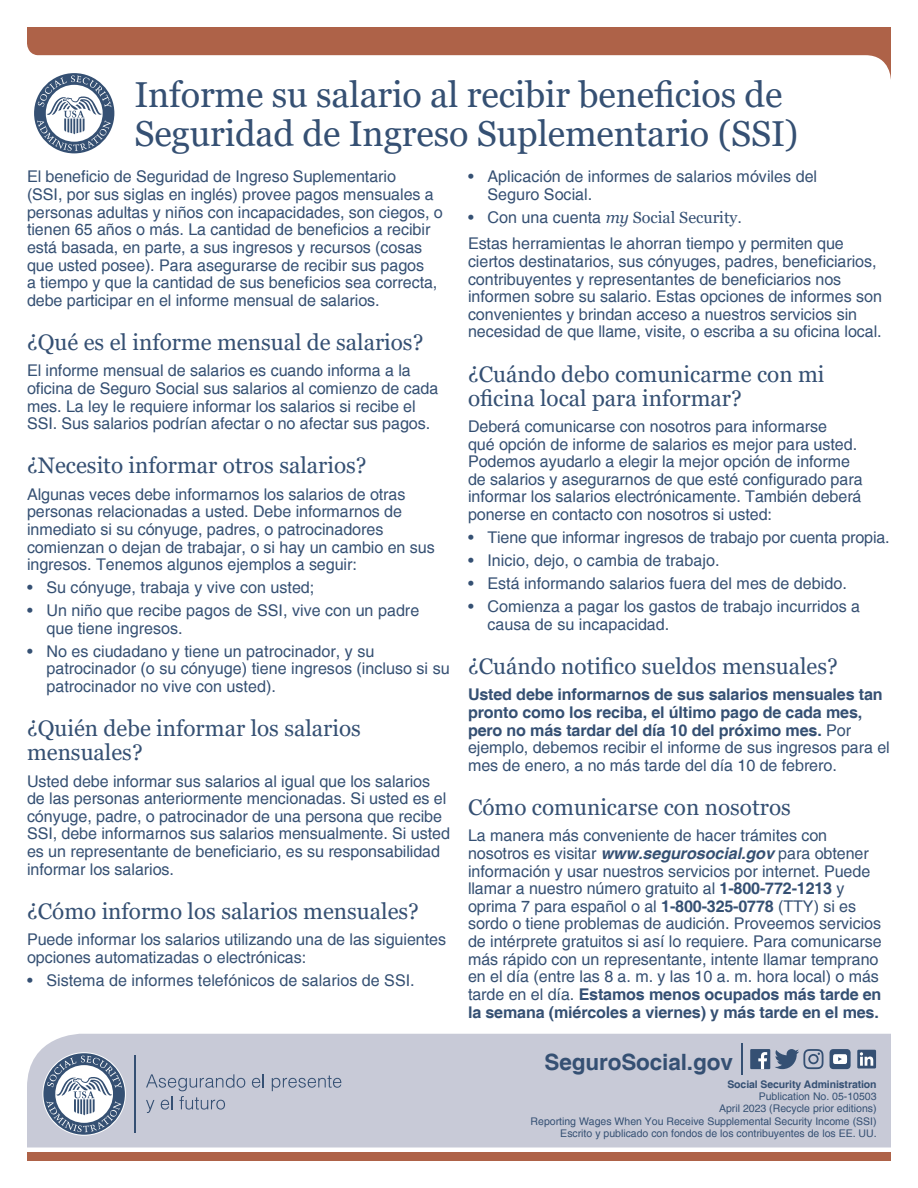
<style>
.page{position:relative;width:918px;height:1188px;background:#fff}
.page>*{position:absolute;margin:0;border:0;box-sizing:border-box;transform-origin:0 0}
.t1{font:36px/39px "Georgia";letter-spacing:-.005em;color:#355073}
.t2{font:22.5px/24px "Georgia";color:#355073}
.t3{font:700 22.5px "Helvetica";letter-spacing:-.005em;color:#355073}
.t4{font:16.2px/17.5px "Helvetica";letter-spacing:-.005em;color:#355073}
.t5{font:700 16.2px/17.5px "Helvetica";letter-spacing:-.01em;color:#355073}
.t6{font:10.5px "Helvetica";color:#355073}
.t7{font:700 10.5px "Helvetica";letter-spacing:-.01em;color:#355073}
.s1{font-family:"Georgia";font-style:italic}
.s2{font-family:"Georgia"}
.s3{font-weight:400}
.s4{font-weight:700;font-style:italic}
.s5{font-weight:700}
</style>
<div class="page">
<div style="left:27px;top:1034px;width:864px;height:113px;background:#c8cad7"></div>
<div style="left:27px;top:1153px;width:864px;height:8px;background:#ae6248"></div>
<hr style="left:741px;top:1043px;width:1px;height:32px;background:#355073">
<svg style="left:27px;top:27px;width:864px;height:53px;fill:#ae6248"></svg>
<div style="left:31px;top:70px;width:87px;height:87px;border:3px solid #fff;border-radius:50%"></div>
<div style="left:34px;top:73px;width:80px;height:80px;background:#355073;border-radius:50%"></div>
<svg style="left:37px;top:76px;width:74px;height:75px"></svg>
<svg style="left:43px;top:1053px;width:82px;height:82px"></svg>
<svg style="left:47px;top:1056px;width:75px;height:76px"></svg>
<hr style="left:135px;top:1055px;width:1px;height:78px;background:#355073">
<svg style="left:252px;top:1074px;width:12px;height:14px"></svg>
<svg style="left:272px;top:1076px;width:69px;height:15px"></svg>
<svg style="left:146px;top:1074px;width:99px;height:39px;background:#b3b9c9"></svg>
<div style="left:750px;top:1049px;width:20px;height:20px;background:#355073"></div>
<svg style="left:758px;top:1052px;width:9px;height:17px"></svg>
<svg style="left:775px;top:1049px;width:49px;height:20px"></svg>
<svg style="left:830px;top:1049px;width:21px;height:20px"></svg>
<svg style="left:857px;top:1050px;width:19px;height:18px"></svg>
<h1 class="t1" style="left:134px;top:76px;width:666px">Informe su salario al recibir beneficios de<br>Seguridad de Ingreso Suplementario (SSI)</h1>
<p class="t4" style="left:27px;top:169px;width:417px">El beneficio de Seguridad de Ingreso Suplementario<br>(SSI, por sus siglas en inglés) provee pagos mensuales a personas adultas y niños con incapacidades, son ciegos, o tienen 65 años o más. La cantidad de beneficios a recibir está basada, en parte, a sus ingresos y recursos (cosas que usted posee). Para asegurarse de recibir sus pagos<br>a tiempo y que la cantidad de sus beneficios sea correcta, debe participar en el informe mensual de salarios.</p>
<h2 class="t2" style="left:27px;top:331px;width:398px">¿Qué es el informe mensual de salarios?</h2>
<p class="t4" style="left:27px;top:362px;width:413px">El informe mensual de salarios es cuando informa a la oficina de Seguro Social sus salarios al comienzo de cada mes. La ley le requiere informar los salarios si recibe el SSI. Sus salarios podrían afectar o no afectar sus pagos.</p>
<h2 class="t2" style="left:27px;top:454px;width:341px">¿Necesito informar otros salarios?</h2>
<p class="t4" style="left:27px;top:486px;width:409px">Algunas veces debe informarnos los salarios de otras personas relacionadas a usted. Debe informarnos de inmediato si su cónyuge, padres, o patrocinadores comienzan o dejan de trabajar, o si hay un cambio en sus ingresos. Tenemos algunos ejemplos a seguir:</p>
<p class="t4" style="left:27px;top:579px;width:289px">• Su cónyuge, trabaja y vive con usted;</p>
<p class="t4" style="left:46px;top:602px;width:374px;text-indent:-19px">• Un niño que recibe pagos de SSI, vive con un padre que tiene ingresos.</p>
<p class="t4" style="left:46px;top:643px;width:405px;text-indent:-19px">• No es ciudadano y tiene un patrocinador, y su patrocinador (o su cónyuge) tiene ingresos (incluso si su patrocinador no vive con usted).</p>
<h2 class="t2" style="left:27px;top:717px;width:335px">¿Quién debe informar los salarios mensuales?</h2>
<p class="t4" style="left:27px;top:773px;width:424px">Usted debe informar sus salarios al igual que los salarios de las personas anteriormente mencionadas. Si usted es el cónyuge, padre, o patrocinador de una persona que recibe SSI, debe informarnos sus salarios mensualmente. Si usted es un representante de beneficiario, es su responsabilidad informar los salarios.</p>
<h2 class="t2" style="left:27px;top:900px;width:394px">¿Cómo informo los salarios mensuales?</h2>
<p class="t4" style="left:27px;top:931px;width:421px">Puede informar los salarios utilizando una de las siguientes opciones automatizadas o electrónicas:</p>
<p class="t4" style="left:27px;top:972px;width:389px">• Sistema de informes telefónicos de salarios de SSI.</p>
<p class="t4" style="left:487px;top:168px;width:331px;text-indent:-19px">• Aplicación de informes de salarios móviles del<br>Seguro Social.</p>
<p class="t4" style="left:468px;top:209px;width:276px">• Con una cuenta <span class="s1">my</span> <span class="s2">Social Security</span>.</p>
<p class="t4" style="left:468px;top:235px;width:416px">Estas herramientas le ahorran tiempo y permiten que ciertos destinatarios, sus cónyuges, padres, beneficiarios, contribuyentes y representantes de beneficiarios nos informen sobre su salario. Estas opciones de informes son convenientes y brindan acceso a nuestros servicios sin necesidad de que llame, visite, o escriba a su oficina local.</p>
<h2 class="t2" style="left:468px;top:362px;width:358px">¿Cuándo debo comunicarme con mi oficina local para informar?</h2>
<p class="t4" style="left:468px;top:418px;width:396px">Deberá comunicarse con nosotros para informarse<br>qué opción de informe de salarios es mejor para usted.<br>Podemos ayudarlo a elegir la mejor opción de informe de salarios y asegurarnos de que esté configurado para informar los salarios electrónicamente. También deberá ponerse en contacto con nosotros si usted:</p>
<p class="t4" style="left:468px;top:529px;width:423px">• Tiene que informar ingresos de trabajo por cuenta propia.</p>
<p class="t4" style="left:468px;top:552px;width:253px">• Inicio, dejo, o cambia de trabajo.</p>
<p class="t4" style="left:468px;top:575px;width:380px">• Está informando salarios fuera del mes de debido.</p>
<p class="t4" style="left:487px;top:598px;width:374px;text-indent:-19px">• Comienza a pagar los gastos de trabajo incurridos a causa de su incapacidad.</p>
<h2 class="t2" style="left:468px;top:655px;width:371px">¿Cuándo notifico sueldos mensuales?</h2>
<p class="t5" style="left:468px;top:687px;width:423px">Usted debe informarnos de sus salarios mensuales tan pronto como los reciba, el último pago de cada mes, pero no más tardar del día 10 del próximo mes. <span class="s3">Por ejemplo, debemos recibir el informe de sus ingresos para el mes de enero, a no más tarde del día 10 de febrero.</span></p>
<h2 class="t2" style="left:468px;top:796px;width:324px">Cómo comunicarse con nosotros</h2>
<p class="t4" style="left:468px;top:827px;width:415px">La manera más conveniente de hacer trámites con nosotros es visitar <span class="s4">www.segurosocial.gov</span> para obtener información y usar nuestros servicios por internet. Puede llamar a nuestro número gratuito al <span class="s5">1-800-772-1213</span> y oprima 7 para español o al <span class="s5">1-800-325-0778</span> (TTY) si es sordo o tiene problemas de audición. Proveemos servicios de intérprete gratuitos si así lo requiere. Para comunicarse más rápido con un representante, intente llamar temprano en el día (entre las 8 a. m. y las 10 a. m. hora local) o más tarde en el día. <span class="s5">Estamos menos ocupados más tarde en la semana (miércoles a viernes) y más tarde en el mes.</span></p>
<p class="t3" style="left:544px;top:1048px;width:190px">SeguroSocial.gov</p>
<p class="t7" style="left:727px;top:1078px;width:151px">Social Security Administration</p>
<p class="t6" style="left:759px;top:1090px;width:119px">Publication No. 05-10503</p>
<p class="t6" style="left:719px;top:1103px;width:159px">April 2023 (Recycle prior editions)</p>
<p class="t6" style="left:531px;top:1115px;width:348px">Reporting Wages When You Receive Supplemental Security Income (SSI)</p>
<p class="t6" style="left:560px;top:1127px;width:318px">Escrito y publicado con fondos de los contribuyentes de los EE. UU.</p>
</div>
